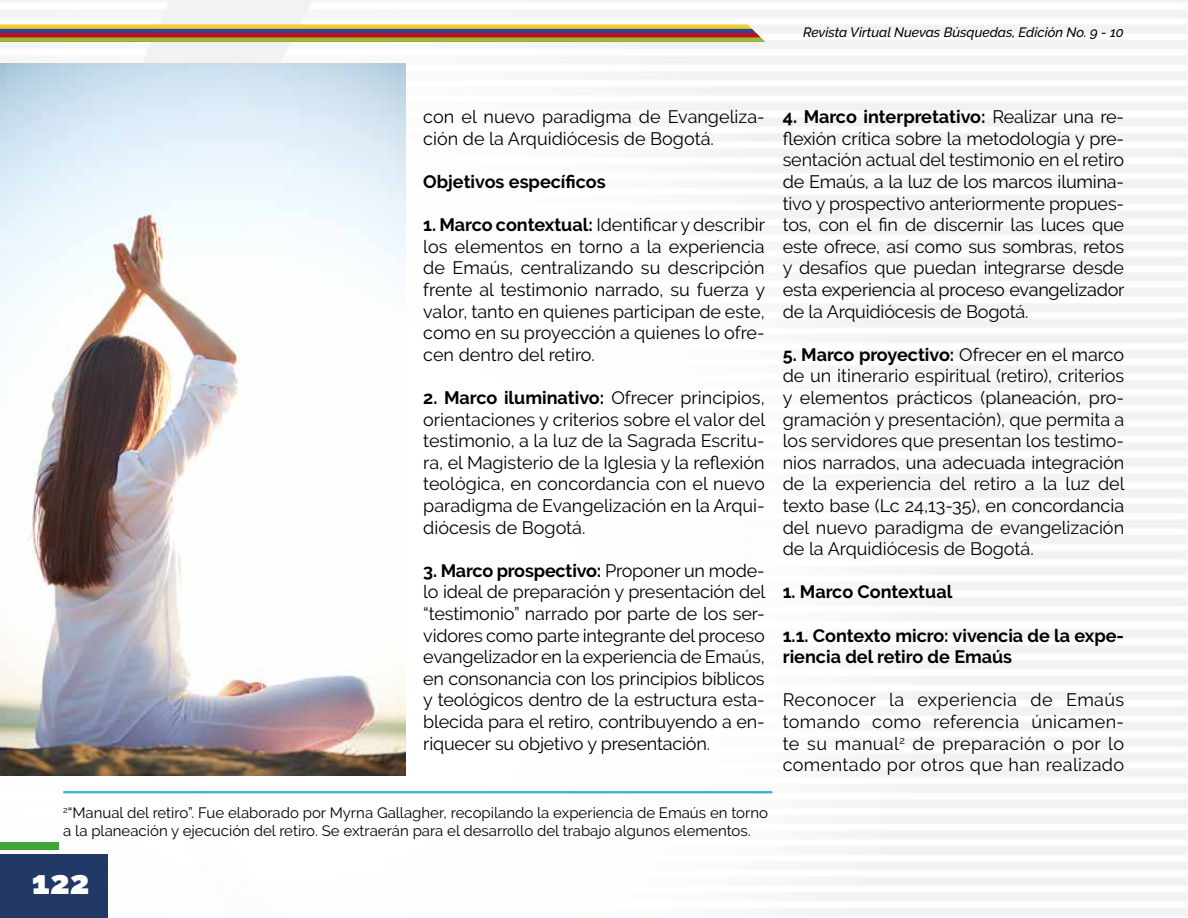
<style>
.page{position:relative;width:1188px;height:918px;background:#fff}
.page>*{position:absolute;margin:0;border:0;box-sizing:border-box;transform-origin:0 0}
.t1{font:900 33px "Raleway";color:#fff}
.t2{font:18px/21.6px "Raleway";color:#000;text-align:justify}
.t3{font:700 18px/21.6px "Raleway";color:#000}
.t4{font:15px/18px "Raleway";color:#000}
.t5{font:italic 500 13.5px "Raleway";color:#000}
.s1{font-weight:700}
</style>
<div class="page">
<img style="left:0;top:0;width:1187px;height:918px">
<div style="left:0;top:854px;width:107px;height:64px;background:#213964"></div>
<svg style="left:0;top:24px;width:765px;height:18px"></svg>
<div style="left:0;top:843px;width:59px;height:7px;background:#3fa535"></div>
<hr style="left:63px;top:792px;width:709px;height:1px;background:#009dc9">
<img style="left:0;top:64px;width:406px;height:712px">
<p class="t5" style="left:803px;top:24px;width:323px">Revista Virtual Nuevas Búsquedas, Edición No. 9 - 10</p>
<p class="t2" style="left:423px;top:106px;width:343px">con el nuevo paradigma de Evangeliza&shy;ción de la Arquidiócesis de Bogotá.</p>
<p class="t3" style="left:423px;top:171px;width:184px">Objetivos específicos</p>
<p class="t2" style="left:423px;top:214px;width:343px"><span class="s1">1. Marco contextual:</span> Identificar y describir los elementos en torno a la experiencia de Emaús, centralizando su descripción frente al testimonio narrado, su fuerza y valor, tanto en quienes participan de este, como en su proyección a quienes lo ofre&shy;cen dentro del retiro.</p>
<p class="t2" style="left:423px;top:387px;width:344px"><span class="s1">2. Marco iluminativo:</span> Ofrecer principios, orientaciones y criterios sobre el valor del testimonio, a la luz de la Sagrada Escritu&shy;ra, el Magisterio de la Iglesia y la reflexión teológica, en concordancia con el nuevo paradigma de Evangelización en la Arqui&shy;diócesis de Bogotá.</p>
<p class="t2" style="left:423px;top:560px;width:344px"><span class="s1">3. Marco prospectivo:</span> Proponer un mode&shy;lo ideal de preparación y presentación del “testimonio” narrado por parte de los ser&shy;vidores como parte integrante del proceso evangelizador en la experiencia de Emaús, en consonancia con los principios bíblicos y teológicos dentro de la estructura esta&shy;blecida para el retiro, contribuyendo a en&shy;riquecer su objetivo y presentación.</p>
<p class="t4" style="left:63px;top:804px;width:706px"><sup>2</sup>“Manual del retiro”. Fue elaborado por Myrna Gallagher, recopilando la experiencia de Emaús en torno a la planeación y ejecución del retiro. Se extraerán para el desarrollo del trabajo algunos elementos.</p>
<h1 class="t1" style="left:32px;top:863px;width:59px">122</h1>
<p class="t2" style="left:783px;top:106px;width:343px"><span class="s1">4. Marco interpretativo:</span> Realizar una re&shy;flexión crítica sobre la metodología y pre&shy;sentación actual del testimonio en el retiro de Emaús, a la luz de los marcos ilumina&shy;tivo y prospectivo anteriormente propues&shy;tos, con el fin de discernir las luces que este ofrece, así como sus sombras, retos y desafíos que puedan integrarse desde esta experiencia al proceso evangelizador de la Arquidiócesis de Bogotá.</p>
<p class="t2" style="left:783px;top:344px;width:344px"><span class="s1">5. Marco proyectivo:</span> Ofrecer en el marco de un itinerario espiritual (retiro), criterios y elementos prácticos (planeación, pro&shy;gramación y presentación), que permita a los servidores que presentan los testimo&shy;nios narrados, una adecuada integración de la experiencia del retiro a la luz del texto base (Lc 24,13-35), en concordancia del nuevo paradigma de evangelización de la Arquidiócesis de Bogotá.</p>
<p class="t3" style="left:783px;top:581px;width:171px">1. Marco Contextual</p>
<p class="t3" style="left:783px;top:625px;width:343px">1.1. Contexto micro: vivencia de la expe&shy;riencia del retiro de Emaús</p>
<p class="t2" style="left:783px;top:689px;width:343px">Reconocer la experiencia de Emaús tomando como referencia únicamen&shy;te su manual<sup>2</sup> de preparación o por lo comentado por otros que han realizado</p>
</div>
